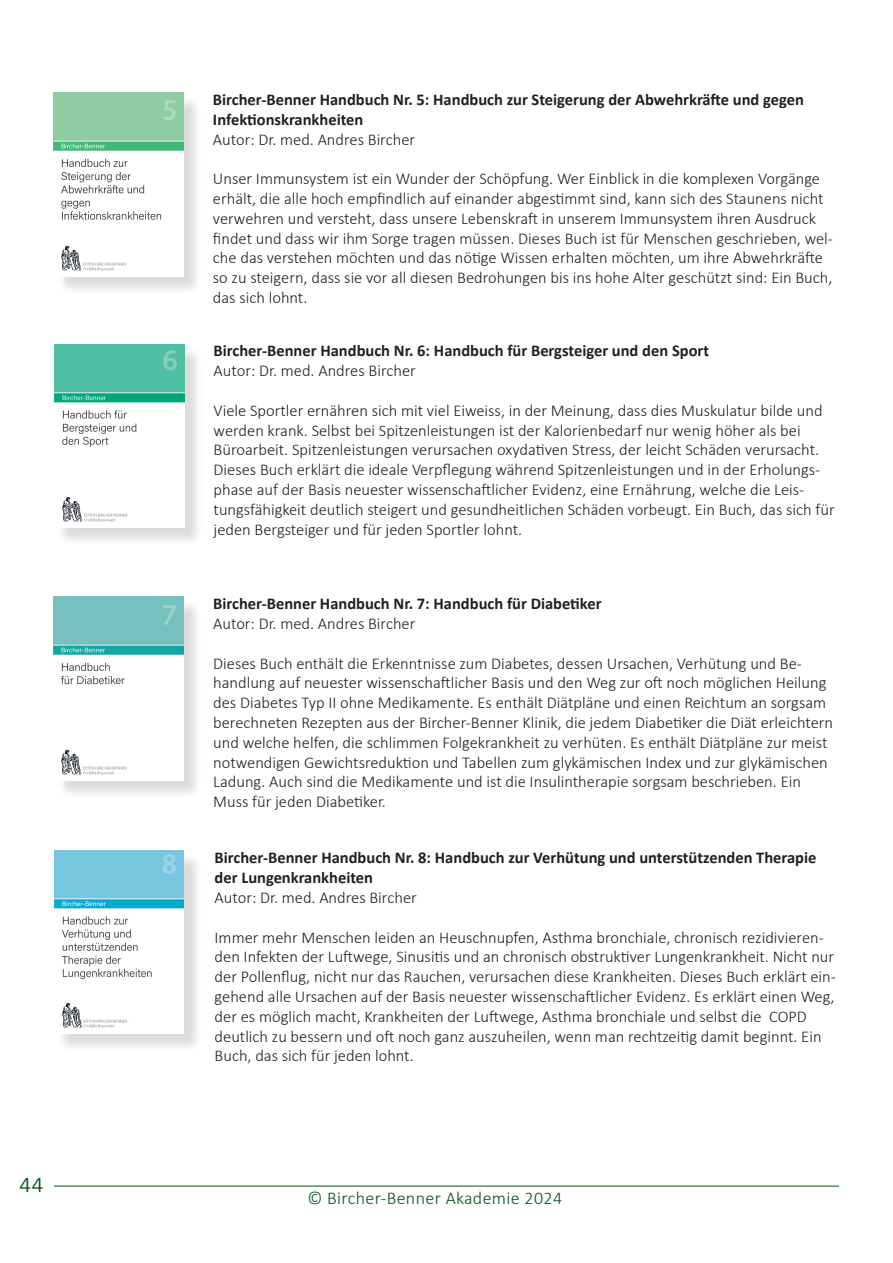
<style>
.page{position:relative;width:893px;height:1263px;background:#fff}
.page>*{position:absolute;margin:0;border:0;box-sizing:border-box;transform-origin:0 0}
.t1{font:300 27px "Calibri";color:#065319}
.t2{font:300 18px "Calibri";letter-spacing:.02em;color:#065319}
.t3{font:300 16.5px/19.8px "Calibri";color:#231f20}
.t4{font:700 16.5px/19.8px "Calibri";color:#231f20}
</style>
<div class="page">
<hr style="left:54px;top:1186px;width:785px;height:1px;background:#065319">
<div style="left:56px;top:95px;width:146px;height:200px;background:#231f20;opacity:.16"></div>
<img style="left:54px;top:93px;width:130px;height:183px">
<div style="left:57px;top:346px;width:146px;height:201px;background:#231f20;opacity:.16"></div>
<img style="left:54px;top:344px;width:130px;height:184px">
<div style="left:57px;top:853px;width:145px;height:199px;background:#231f20;opacity:.16"></div>
<img style="left:54px;top:850px;width:130px;height:184px">
<div style="left:56px;top:599px;width:146px;height:200px;background:#231f20;opacity:.16"></div>
<img style="left:54px;top:597px;width:130px;height:184px">
<h1 class="t1" style="left:19px;top:1166px;width:26px">44</h1>
<p class="t4" style="left:213px;top:89px;width:593px">Bircher-Benner Handbuch Nr. 5: Handbuch zur Steigerung der Abwehrkräfte und gegen<br>Infektionskrankheiten</p>
<p class="t3" style="left:213px;top:129px;width:204px">Autor: Dr. med. Andres Bircher</p>
<p class="t3" style="left:213px;top:169px;width:612px">Unser Immunsystem ist ein Wunder der Schöpfung. Wer Einblick in die komplexen Vorgänge erhält, die alle hoch empfindlich auf einander abgestimmt sind, kann sich des Staunens nicht</p>
<p class="t3" style="left:213px;top:208px;width:621px">verwehren und versteht, dass unsere Lebenskraft in unserem Immunsystem ihren Ausdruck findet und dass wir ihm Sorge tragen müssen. Dieses Buch ist für Menschen geschrieben, wel&shy;che das verstehen möchten und das nötige Wissen erhalten möchten, um ihre Abwehrkräfte so zu steigern, dass sie vor all diesen Bedrohungen bis ins hohe Alter geschützt sind: Ein Buch, das sich lohnt.</p>
<p class="t4" style="left:214px;top:341px;width:497px">Bircher-Benner Handbuch Nr. 6: Handbuch für Bergsteiger und den Sport</p>
<p class="t3" style="left:214px;top:361px;width:204px">Autor: Dr. med. Andres Bircher</p>
<p class="t3" style="left:214px;top:400px;width:623px">Viele Sportler ernähren sich mit viel Eiweiss, in der Meinung, dass dies Muskulatur bilde und werden krank. Selbst bei Spitzenleistungen ist der Kalorienbedarf nur wenig höher als bei Büroarbeit. Spitzenleistungen verursachen oxydativen Stress, der leicht Schäden verursacht.<br>Dieses Buch erklärt die ideale Verpflegung während Spitzenleistungen und in der Erholungs&shy;phase auf der Basis neuester wissenschaftlicher Evidenz, eine Ernährung, welche die Leis&shy;tungsfähigkeit deutlich steigert und gesundheitlichen Schäden vorbeugt. Ein Buch, das sich für jeden Bergsteiger und für jeden Sportler lohnt.</p>
<p class="t4" style="left:213px;top:594px;width:390px">Bircher-Benner Handbuch Nr. 7: Handbuch für Diabetiker</p>
<p class="t3" style="left:213px;top:613px;width:204px">Autor: Dr. med. Andres Bircher</p>
<p class="t3" style="left:213px;top:653px;width:621px">Dieses Buch enthält die Erkenntnisse zum Diabetes, dessen Ursachen, Verhütung und Be&shy;handlung auf neuester wissenschaftlicher Basis und den Weg zur oft noch möglichen Heilung des Diabetes Typ II ohne Medikamente. Es enthält Diätpläne und einen Reichtum an sorgsam berechneten Rezepten aus der Bircher-Benner Klinik, die jedem Diabetiker die Diät erleichtern und welche helfen, die schlimmen Folgekrankheit zu verhüten. Es enthält Diätpläne zur meist notwendigen Gewichtsreduktion und Tabellen zum glykämischen Index und zur glykämischen Ladung. Auch sind die Medikamente und ist die Insulintherapie sorgsam beschrieben. Ein Muss für jeden Diabetiker.</p>
<p class="t4" style="left:215px;top:848px;width:603px">Bircher-Benner Handbuch Nr. 8: Handbuch zur Verhütung und unterstützenden Therapie der Lungenkrankheiten</p>
<p class="t3" style="left:215px;top:887px;width:204px">Autor: Dr. med. Andres Bircher</p>
<p class="t3" style="left:215px;top:927px;width:623px">Immer mehr Menschen leiden an Heuschnupfen, Asthma bronchiale, chronisch rezidivieren&shy;den Infekten der Luftwege, Sinusitis und an chronisch obstruktiver Lungenkrankheit. Nicht nur der Pollenflug, nicht nur das Rauchen, verursachen diese Krankheiten. Dieses Buch erklärt ein&shy;gehend alle Ursachen auf der Basis neuester wissenschaftlicher Evidenz. Es erklärt einen Weg, der es möglich macht, Krankheiten der Luftwege, Asthma bronchiale und selbst die COPD deutlich zu bessern und oft noch ganz auszuheilen, wenn man rechtzeitig damit beginnt. Ein Buch, das sich für jeden lohnt.</p>
<p class="t2" style="left:307px;top:1186px;width:256px">© Bircher-Benner Akademie 2024</p>
</div>
